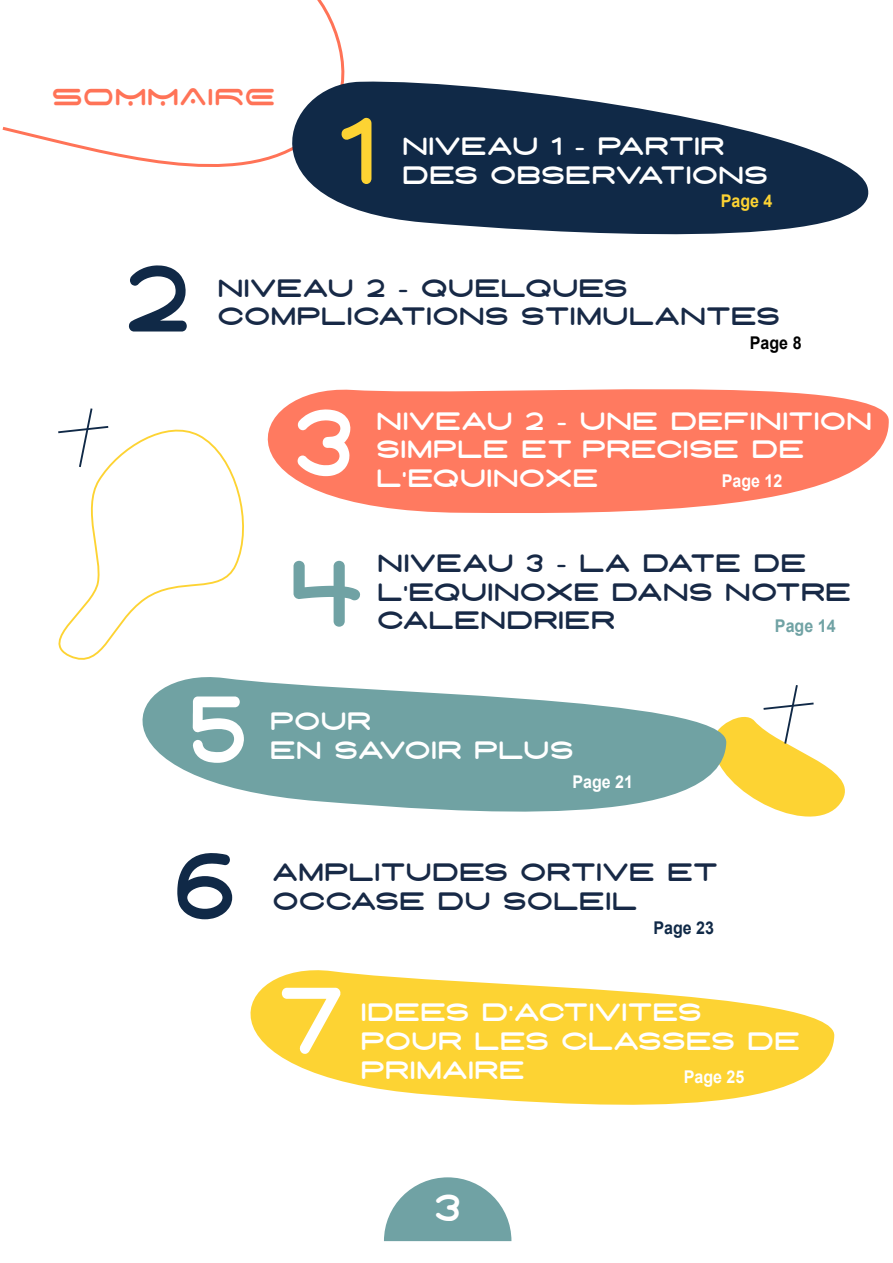
<style>
.page{position:relative;width:893px;height:1263px;background:#fff}
.page>*{position:absolute;margin:0;border:0;box-sizing:border-box;transform-origin:0 0}
.t1{font:90px "Vindemia";color:#fff;scale:.91 1}
.t2{font:90px "Vindemia";color:#102947;scale:.91 1}
.t3{font:90px "Vindemia";color:#fdd333;scale:.91 1}
.t4{font:90px "Vindemia";color:#70a2a4}
.t5{font:37.65px "Space Age";color:#ff7357;scale:.91 1}
.t6{font:36px "Vindemia";color:#fff}
.t7{font:24px/28.8px "Vindemia";color:#fff}
.t8{font:24px/28.8px "Vindemia";color:#172946}
.t9{font:700 17.55px "Arial";color:#fff;scale:.91 1}
.t10{font:700 17.55px "Arial";color:#70a2a4;scale:.91 1}
.t11{font:700 17.55px "Arial";color:#102947;scale:.91 1}
.t12{font:700 17.55px "Arial";color:#fdd333;scale:.91 1}
.t13{font:700 17.55px "Arial";color:#000;scale:.91 1}
</style>
<div class="page">
<svg style="left:2px;top:0;width:343px;height:167px"></svg>
<svg style="left:728px;top:685px;width:117px;height:132px"></svg>
<svg style="left:89px;top:408px;width:4px;height:8px"></svg>
<svg style="left:58px;top:416px;width:186px;height:244px"></svg>
<svg style="left:238px;top:79px;width:631px;height:156px;fill:#102947"></svg>
<svg style="left:204px;top:389px;width:685px;height:127px;fill:#ff7a60"></svg>
<svg style="left:142px;top:677px;width:586px;height:135px;fill:#70a2a3"></svg>
<svg style="left:250px;top:970px;width:585px;height:135px;fill:#fdd333"></svg>
<svg style="left:384px;top:1177px;width:127px;height:64px"></svg>
<h2 class="t5" style="left:51px;top:80px;width:248px">SOMMAIRE</h2>
<h1 class="t3" style="left:336px;top:114px;width:47px">1</h1>
<p class="t7" style="left:402px;top:134px;width:368px">NIVEAU 1 - PARTIR<br>DES OBSERVATIONS</p>
<p class="t12" style="left:721px;top:188px;width:58px">Page 4</p>
<h1 class="t2" style="left:124px;top:262px;width:76px">2</h1>
<p class="t8" style="left:217px;top:275px;width:564px">NIVEAU 2 - QUELQUES<br>COMPLICATIONS STIMULANTES</p>
<h1 class="t1" style="left:293px;top:406px;width:70px">3</h1>
<p class="t13" style="left:750px;top:330px;width:58px">Page 8</p>
<p class="t7" style="left:376px;top:409px;width:498px">NIVEAU 2 - UNE DEFINITION<br>SIMPLE ET PRECISE DE<br>L’EQUINOXE</p>
<p class="t9" style="left:722px;top:468px;width:68px">Page 12</p>
<h1 class="t4" style="left:288px;top:557px;width:78px">4</h1>
<p class="t8" style="left:377px;top:551px;width:476px">NIVEAU 3 - LA DATE DE<br>L’EQUINOXE DANS NOTRE<br>CALENDRIER</p>
<p class="t10" style="left:775px;top:613px;width:68px">Page 14</p>
<h1 class="t1" style="left:187px;top:692px;width:70px">5</h1>
<h1 class="t2" style="left:172px;top:849px;width:73px">6</h1>
<p class="t7" style="left:270px;top:709px;width:305px">POUR<br>EN SAVOIR PLUS</p>
<p class="t9" style="left:572px;top:769px;width:68px">Page 21</p>
<p class="t8" style="left:272px;top:860px;width:447px">AMPLITUDES ORTIVE ET<br>OCCASE DU SOLEIL</p>
<h1 class="t1" style="left:278px;top:984px;width:75px">7</h1>
<p class="t11" style="left:653px;top:915px;width:68px">Page 23</p>
<p class="t7" style="left:361px;top:1000px;width:441px">IDEES D’ACTIVITES<br>POUR LES CLASSES DE<br>PRIMAIRE</p>
<p class="t9" style="left:684px;top:1064px;width:68px">Page 25</p>
<h3 class="t6" style="left:434px;top:1193px;width:29px">3</h3>
</div>
